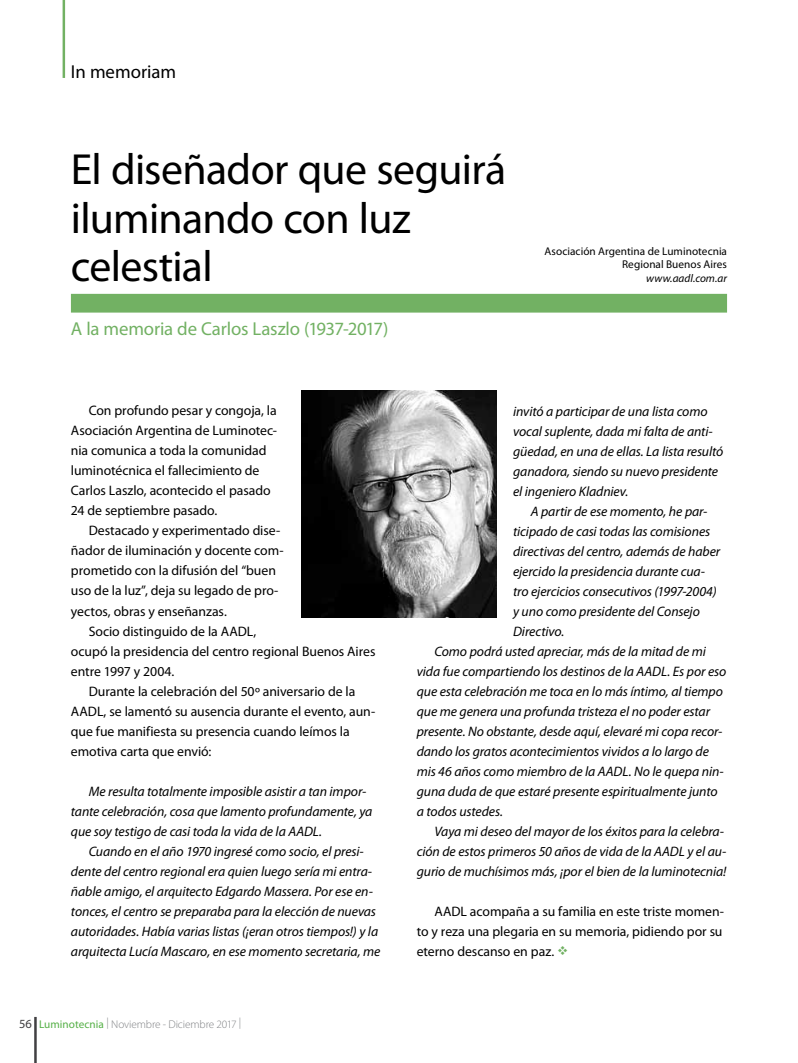
<style>
.page{position:relative;width:798px;height:1063px;background:#fff}
.page>*{position:absolute;margin:0;border:0;box-sizing:border-box;transform-origin:0 0}
.t1{font:43.75px/48.8px "Myriad Pro";letter-spacing:-.015em;color:#000}
.t2{font:18.75px "Myriad Pro";letter-spacing:-.01em;color:#72b163}
.t3{font:18.75px "Myriad Pro";color:#000}
.t4{font:italic 13.75px/20px "Myriad Pro";letter-spacing:-.005em;color:#000}
.t5{font:13.75px/20px "Myriad Pro";letter-spacing:-.005em;color:#000}
.t6{font:12.5px "Myriad Pro";color:#414042}
.t7{font:11.25px/13.5px "Myriad Pro";color:#000;text-align:right}
.t8{font:300 11.25px "Myriad Pro";letter-spacing:-.01em;color:#808285}
.t9{font:italic 11.25px "Myriad Pro";letter-spacing:.005em;color:#000}
.s1{font-weight:400;color:#55b047}
.s2{color:#72b163}
</style>
<div class="page">
<hr style="left:34px;top:1017px;width:3px;height:46px;background:#414042">
<hr style="left:63px;top:0;width:2px;height:78px;background:#72b163">
<div style="left:71px;top:294px;width:655px;height:19px;background:#72b163"></div>
<img style="left:301px;top:391px;width:195px;height:226px">
<h2 class="t3" style="left:71px;top:60px;width:107px">In memoriam</h2>
<h1 class="t1" style="left:71px;top:144px;width:437px">El diseñador que seguirá iluminando con luz celestial</h1>
<h2 class="t2" style="left:71px;top:317px;width:319px">A la memoria de Carlos Laszlo (1937-2017)</h2>
<p class="t7" style="left:544px;top:244px;width:184px">Asociación Argentina de Luminotecnia<br>Regional Buenos Aires</p>
<p class="t9" style="left:646px;top:271px;width:82px">www.aadl.com.ar</p>
<p class="t5" style="left:71px;top:401px;width:207px;text-indent:18px">Con profundo pesar y congoja, la<br>Asociación Argentina de Luminotec&shy;nia comunica a toda la comunidad luminotécnica el fallecimiento de<br>Carlos Laszlo, acontecido el pasado<br>24 de septiembre pasado.</p>
<p class="t5" style="left:89px;top:521px;width:193px">Destacado y experimentado dise-</p>
<p class="t5" style="left:71px;top:541px;width:214px">ñador de iluminación y docente com-</p>
<p class="t5" style="left:71px;top:561px;width:206px">prometido con la difusión del “buen</p>
<p class="t5" style="left:71px;top:581px;width:209px">uso de la luz”, deja su legado de pro-</p>
<p class="t5" style="left:71px;top:601px;width:157px">yectos, obras y enseñanzas.</p>
<p class="t5" style="left:89px;top:621px;width:169px">Socio distinguido de la AADL,</p>
<p class="t5" style="left:71px;top:641px;width:306px">ocupó la presidencia del centro regional Buenos Aires</p>
<p class="t5" style="left:71px;top:661px;width:105px">entre 1997 y 2004.</p>
<p class="t5" style="left:89px;top:681px;width:268px">Durante la celebración del 50º aniversario de la</p>
<p class="t5" style="left:71px;top:701px;width:306px">AADL, se lamentó su ausencia durante el evento, aun-</p>
<p class="t5" style="left:71px;top:721px;width:280px">que fue manifiesta su presencia cuando leímos la</p>
<p class="t5" style="left:71px;top:741px;width:142px">emotiva carta que envió:</p>
<p class="t4" style="left:71px;top:781px;width:303px;text-indent:18px">Me resulta totalmente imposible asistir a tan impor&shy;tante celebración, cosa que lamento profundamente, ya que soy testigo de casi toda la vida de la AADL.</p>
<p class="t4" style="left:71px;top:841px;width:311px;text-indent:18px">Cuando en el año 1970 ingresé como socio, el presi&shy;dente del centro regional era quien luego sería mi entra&shy;ñable amigo, el arquitecto Edgardo Massera. Por ese en&shy;tonces, el centro se preparaba para la elección de nuevas autoridades. Había varias listas (¡eran otros tiempos!) y la arquitecta Lucía Mascaro, en ese momento secretaria, me</p>
<p class="t6" style="left:19px;top:1016px;width:14px">56</p>
<p class="t8" style="left:239px;top:1016px;width:4px">|</p>
<p class="t8" style="left:39px;top:1018px;width:199px"><span class="s1">Luminotecnia</span> | Noviembre - Diciembre 2017</p>
<p class="t4" style="left:513px;top:401px;width:212px">invitó a participar de una lista como vocal suplente, dada mi falta de anti&shy;güedad, en una de ellas. La lista resultó ganadora, siendo su nuevo presidente el ingeniero Kladniev.</p>
<p class="t4" style="left:530px;top:501px;width:178px">A partir de ese momento, he par-</p>
<p class="t4" style="left:513px;top:521px;width:199px">ticipado de casi todas las comisiones</p>
<p class="t4" style="left:513px;top:541px;width:209px">directivas del centro, además de haber</p>
<p class="t4" style="left:513px;top:561px;width:193px">ejercido la presidencia durante cua-</p>
<p class="t4" style="left:513px;top:581px;width:205px">tro ejercicios consecutivos (1997-2004)</p>
<p class="t4" style="left:513px;top:601px;width:188px">y uno como presidente del Consejo</p>
<p class="t4" style="left:513px;top:621px;width:53px">Directivo.</p>
<p class="t4" style="left:434px;top:641px;width:273px">Como podrá usted apreciar, más de la mitad de mi</p>
<p class="t4" style="left:416px;top:661px;width:311px">vida fue compartiendo los destinos de la AADL. Es por eso</p>
<p class="t4" style="left:416px;top:681px;width:308px">que esta celebración me toca en lo más íntimo, al tiempo</p>
<p class="t4" style="left:416px;top:701px;width:295px">que me genera una profunda tristeza el no poder estar</p>
<p class="t4" style="left:416px;top:721px;width:307px">presente. No obstante, desde aquí, elevaré mi copa recor-</p>
<p class="t4" style="left:416px;top:741px;width:294px">dando los gratos acontecimientos vividos a lo largo de</p>
<p class="t4" style="left:416px;top:761px;width:308px">mis 46 años como miembro de la AADL. No le quepa nin-</p>
<p class="t4" style="left:416px;top:781px;width:302px">guna duda de que estaré presente espiritualmente junto</p>
<p class="t4" style="left:416px;top:801px;width:88px">a todos ustedes.</p>
<p class="t4" style="left:434px;top:821px;width:291px">Vaya mi deseo del mayor de los éxitos para la celebra-</p>
<p class="t4" style="left:416px;top:841px;width:311px">ción de estos primeros 50 años de vida de la AADL y el au-</p>
<p class="t4" style="left:416px;top:861px;width:311px">gurio de muchísimos más, ¡por el bien de la luminotecnia!</p>
<p class="t5" style="left:416px;top:901px;width:309px;text-align:justify;text-indent:18px">AADL acompaña a su familia en este triste momen&shy;to y reza una plegaria en su memoria, pidiendo por su eterno descanso en paz. <span class="s2">❖</span></p>
</div>
